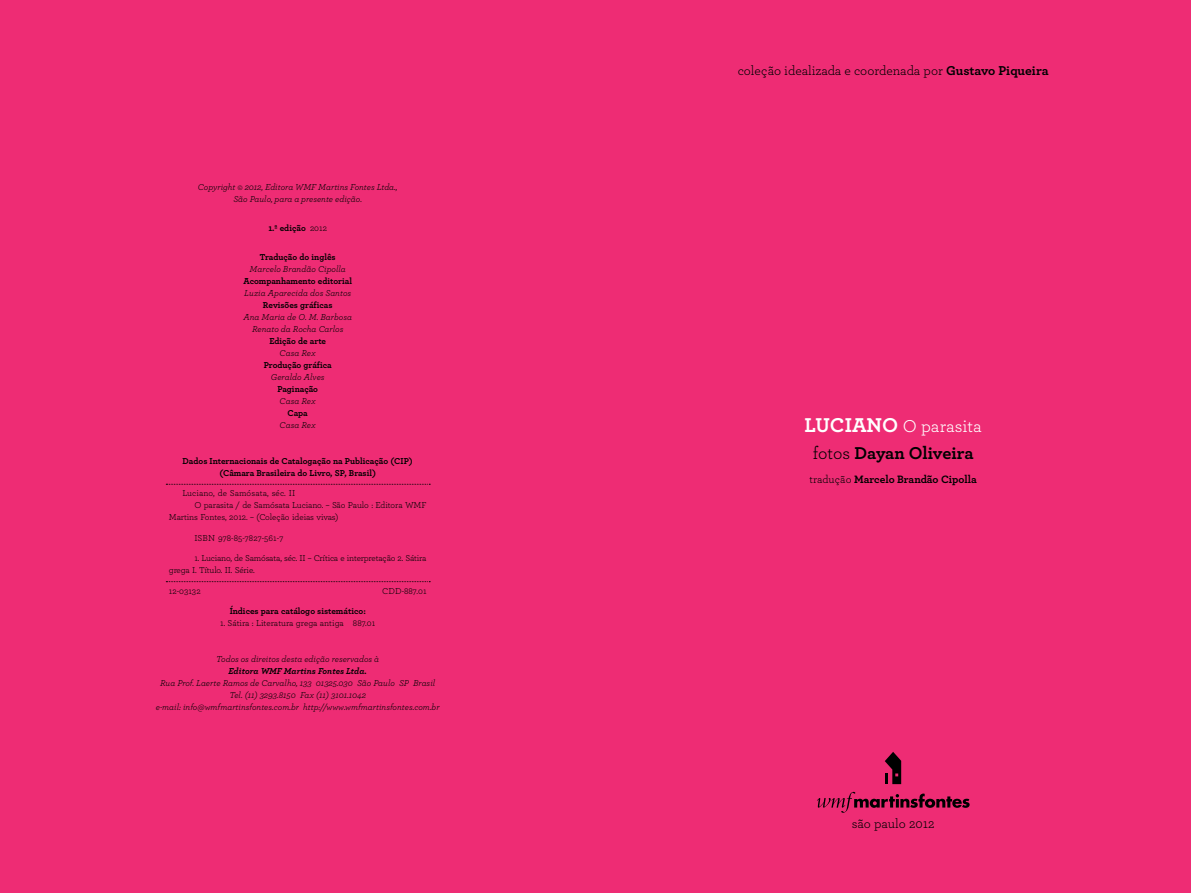
<style>
.page{position:relative;width:1191px;height:893px;background:#ee2c74}
.page>*{position:absolute;margin:0;border:0;box-sizing:border-box;transform-origin:0 0}
.t1{font:700 18px "Archer";letter-spacing:-.01em;color:#000}
.t2{font:18px "Archer";color:#fff}
.t3{font:13.5px "Archer";letter-spacing:-.005em;color:#000}
.t4{font:700 11.25px "Archer";letter-spacing:-.005em;color:#000}
.t5{font:italic 9px/12px "Archer";color:#000;text-align:center}
.t6{font:700 9px/12px "Archer";color:#000;text-align:center}
.t7{font:9px/12px "Archer";letter-spacing:-.01em;color:#000}
.t8{font:9px "Archer";letter-spacing:.01em;color:#000}
.t9{font:italic 700 9px "Archer";color:#000}
.s1{font-weight:400}
.s2{font-weight:700}
.s3{font-weight:700;font-size:21px}
</style>
<div class="page">
<svg style="left:884px;top:752px;width:17px;height:32px"></svg>
<svg style="left:817px;top:792px;width:152px;height:21px"></svg>
<svg style="left:166px;top:484px;width:264px;height:1px"></svg>
<svg style="left:166px;top:581px;width:264px;height:1px"></svg>
<p class="t5" style="left:198px;top:180px;width:201px">Copyright © 2012, Editora WMF Martins Fontes Ltda.,<br>São Paulo, para a presente edição.</p>
<p class="t6" style="left:268px;top:221px;width:60px">1.ª edição <span class="s1">2012</span></p>
<p class="t6" style="left:260px;top:250px;width:77px">Tradução do inglês</p>
<p class="t5" style="left:249px;top:262px;width:98px">Marcelo Brandão Cipolla</p>
<p class="t6" style="left:243px;top:274px;width:110px">Acompanhamento editorial</p>
<p class="t5" style="left:244px;top:286px;width:108px">Luzia Aparecida dos Santos</p>
<p class="t6" style="left:263px;top:298px;width:71px">Revisões gráficas</p>
<p class="t5" style="left:243px;top:310px;width:110px">Ana Maria de O. M. Barbosa<br>Renato da Rocha Carlos</p>
<p class="t6" style="left:269px;top:334px;width:58px">Edição de arte</p>
<p class="t5" style="left:279px;top:346px;width:38px">Casa Rex</p>
<p class="t6" style="left:264px;top:358px;width:70px">Produção gráfica</p>
<p class="t5" style="left:271px;top:370px;width:55px">Geraldo Alves</p>
<p class="t6" style="left:277px;top:382px;width:42px">Paginação</p>
<p class="t5" style="left:279px;top:394px;width:38px">Casa Rex</p>
<p class="t6" style="left:288px;top:406px;width:22px">Capa</p>
<p class="t5" style="left:279px;top:418px;width:38px">Casa Rex</p>
<p class="t6" style="left:183px;top:454px;width:232px">Dados Internacionais de Catalogação na Publicação (CIP) (Câmara Brasileira do Livro, SP, Brasil)</p>
<p class="t8" style="left:182px;top:487px;width:114px">Luciano, de Samósata, séc. II</p>
<p class="t7" style="left:194px;top:499px;width:234px">O parasita / de Samósata Luciano. – São Paulo : Editora WMF</p>
<p class="t7" style="left:169px;top:511px;width:171px">Martins Fontes, 2012. – (Coleção ideias vivas)</p>
<p class="t8" style="left:194px;top:532px;width:90px">ISBN 978-85-7827-561-7</p>
<p class="t7" style="left:169px;top:552px;width:259px;text-indent:26px">1. Luciano, de Samósata, séc. II – Crítica e interpretação 2. Sátira grega I. Título. II. Série.</p>
<p class="t7" style="left:169px;top:584px;width:33px">12-03132</p>
<p class="t7" style="left:382px;top:584px;width:46px">CDD-887.01</p>
<p class="t6" style="left:230px;top:605px;width:138px">Índices para catálogo sistemático:</p>
<p class="t7" style="left:220px;top:617px;width:157px">1. Sátira : Literatura grega antiga 887.01</p>
<p class="t5" style="left:216px;top:653px;width:164px">Todos os direitos desta edição reservados à</p>
<p class="t9" style="left:228px;top:664px;width:140px">Editora WMF Martins Fontes Ltda.</p>
<p class="t5" style="left:156px;top:677px;width:285px">Rua Prof. Laerte Ramos de Carvalho, 133 01325.030 São Paulo SP Brasil<br>Tel. (11) 3293.8150 Fax (11) 3101.1042<br>e-mail: info@wmfmartinsfontes.com.br http://www.wmfmartinsfontes.com.br</p>
<h2 class="t3" style="left:738px;top:61px;width:312px">coleção idealizada e coordenada por <span class="s2">Gustavo Piqueira</span></h2>
<h1 class="t2" style="left:804px;top:414px;width:179px"><span class="s3">Luciano</span> O parasita</h1>
<h1 class="t1" style="left:813px;top:439px;width:162px"><span class="s1">fotos</span> Dayan Oliveira</h1>
<p class="t4" style="left:809px;top:470px;width:169px"><span class="s1">tradução</span> Marcelo Brandão Cipolla</p>
<h2 class="t3" style="left:851px;top:814px;width:84px">são paulo 2012</h2>
</div>
